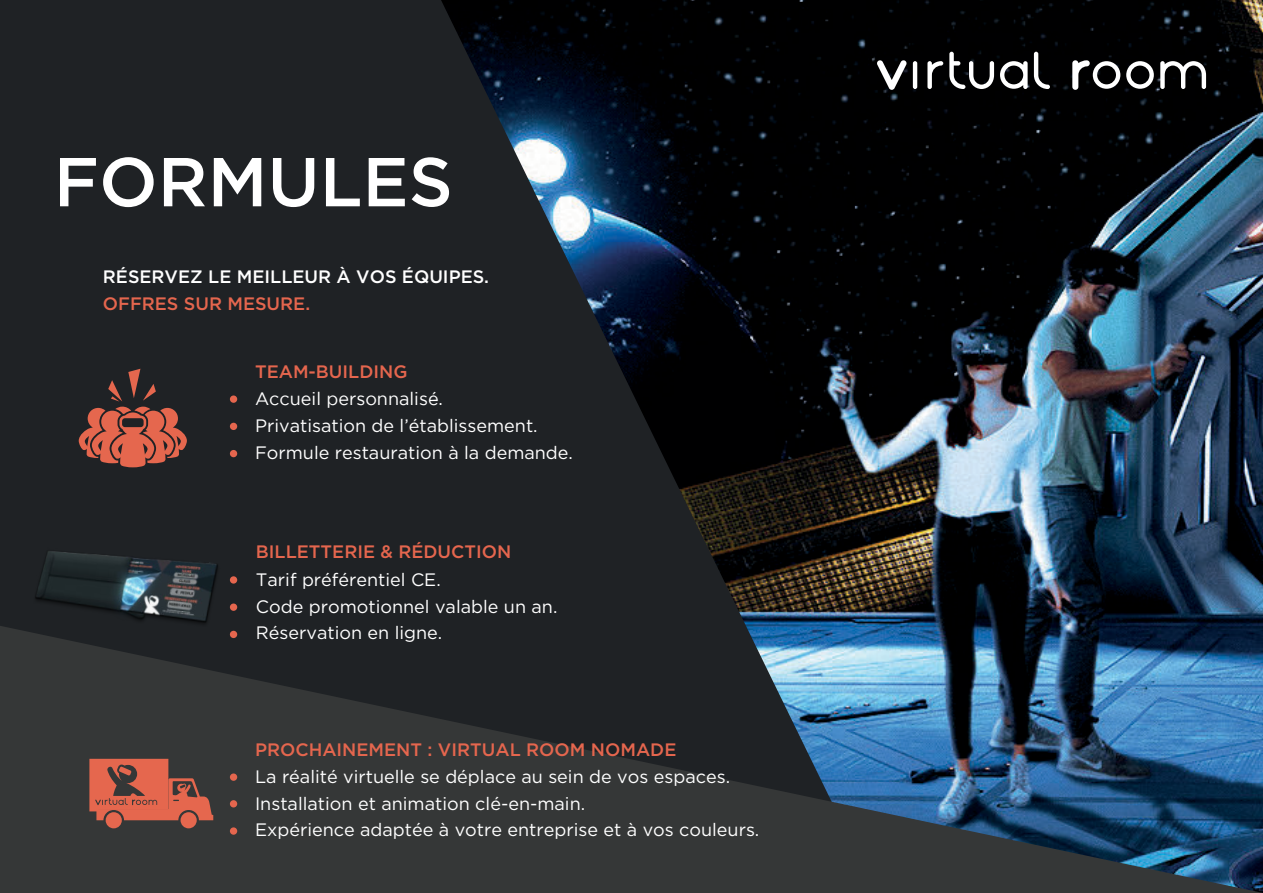
<style>
.page{position:relative;width:1263px;height:893px;background:#fff}
.page>*{position:absolute;margin:0;border:0;box-sizing:border-box;transform-origin:0 0}
.t1{font:500 69px "Gotham";color:#fff}
.t2{font:18px/26.8px "Gotham";color:#fff}
.t3{font:500 18px "Gotham";color:#e5664e}
.t4{font:500 18px "Gotham";color:#fff}
.t5{font:18px "Gotham";color:#fff}
.s1{font-weight:500;color:#e5664e}
.s2{font-weight:500;color:#e5674e}
</style>
<div class="page">
<div style="left:0;top:0;width:441px;height:626px;background:#1f2225"></div>
<img style="left:441px;top:0;width:822px;height:626px">
<svg style="left:0;top:626px;width:1263px;height:267px;background:#30414f"></svg>
<div style="left:230px;top:423px;width:7px;height:7px;background:#e5664e;border-radius:50%"></div>
<div style="left:230px;top:395px;width:7px;height:8px;background:#e5664e;border-radius:50%"></div>
<div style="left:230px;top:450px;width:7px;height:7px;background:#e5664e;border-radius:50%"></div>
<div style="left:230px;top:603px;width:7px;height:8px;background:#e5664e;border-radius:50%"></div>
<div style="left:230px;top:576px;width:7px;height:8px;background:#e5664e;border-radius:50%"></div>
<div style="left:230px;top:631px;width:7px;height:7px;background:#e5664e;border-radius:50%"></div>
<div style="left:230px;top:800px;width:7px;height:7px;background:#e5664e;border-radius:50%"></div>
<div style="left:230px;top:773px;width:7px;height:8px;background:#e5664e;border-radius:50%"></div>
<div style="left:230px;top:827px;width:7px;height:8px;background:#e5664e;border-radius:50%"></div>
<svg style="left:79px;top:369px;width:108px;height:98px;background:#733f36"></svg>
<img style="left:20px;top:545px;width:204px;height:90px">
<div style="left:181px;top:812px;width:16px;height:16px;background:#e5674e;border-radius:50%"></div>
<div style="left:106px;top:812px;width:16px;height:16px;background:#e5674e;border-radius:50%"></div>
<svg style="left:89px;top:759px;width:124px;height:61px;background:#ad5746"></svg>
<svg style="left:927px;top:61px;width:16px;height:28px"></svg>
<svg style="left:876px;top:60px;width:31px;height:30px"></svg>
<hr style="left:913px;top:61px;width:4px;height:28px;background:#fff;border-radius:2px">
<svg style="left:949px;top:52px;width:45px;height:37px"></svg>
<svg style="left:1160px;top:61px;width:46px;height:28px"></svg>
<svg style="left:1034px;top:52px;width:16px;height:37px"></svg>
<svg style="left:1072px;top:60px;width:48px;height:30px"></svg>
<svg style="left:1126px;top:61px;width:28px;height:28px"></svg>
<svg style="left:1000px;top:61px;width:27px;height:28px"></svg>
<h1 class="t1" style="left:54px;top:137px;width:401px">FORMULES</h1>
<p class="t4" style="left:103px;top:266px;width:388px">RÉSERVEZ LE MEILLEUR À VOS ÉQUIPES.</p>
<p class="t3" style="left:103px;top:293px;width:209px">OFFRES SUR MESURE.</p>
<p class="t3" style="left:255px;top:361px;width:154px">TEAM-BUILDING</p>
<p class="t5" style="left:255px;top:389px;width:189px">Accueil personnalisé.</p>
<p class="t2" style="left:255px;top:413px;width:319px">Privatisation de l’établissement.<br>Formule restauration à la demande.</p>
<p class="t2" style="left:256px;top:538px;width:303px"><span class="s1">BILLETTERIE &amp; R</span><span class="s2">É</span><span class="s1">DUCTION<br></span>Tarif préférentiel CE.<br>Code promotionnel valable un an.<br>Réservation en ligne.</p>
<p class="t3" style="left:255px;top:737px;width:423px">PROCHAINEMENT : VIRTUAL ROOM NOMADE</p>
<p class="t2" style="left:255px;top:764px;width:506px">La réalité virtuelle se déplace au sein de vos espaces.<br>Installation et animation clé-en-main.<br>Expérience adaptée à votre entreprise et à vos couleurs.</p>
</div>
